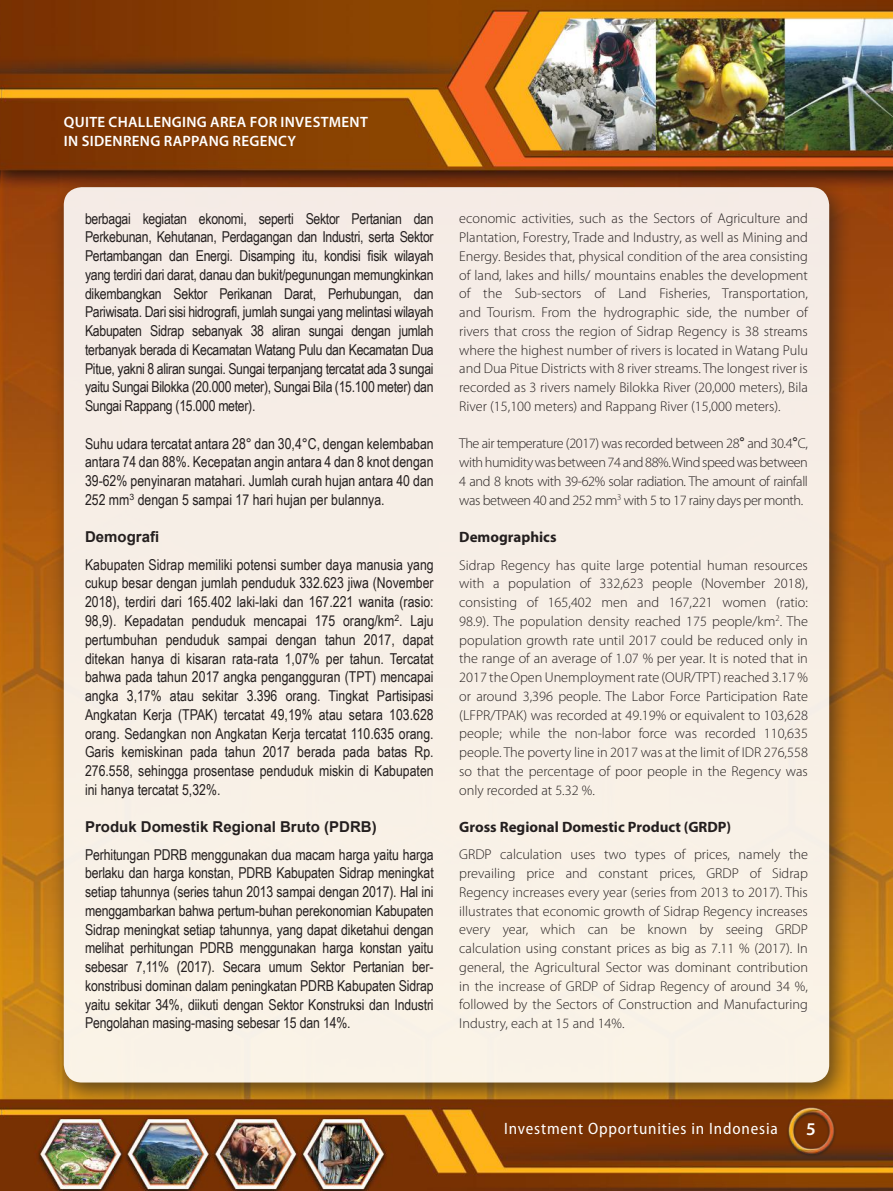
<style>
.page{position:relative;width:893px;height:1191px;background:#fff}
.page>*{position:absolute;margin:0;border:0;box-sizing:border-box;transform-origin:0 0}
.t1{font:600 18px "Myriad Pro";color:#fff}
.t2{font:semi-condensed 16.5px "Myriad Pro";letter-spacing:.05em;color:#fff}
.t3{font:15px/18.8px "Arial Narrow";letter-spacing:-.005em;color:#241f1f;text-align:justify}
.t4{font:600 15px/19.5px "Myriad Pro";letter-spacing:.02em;color:#fff}
.t5{font:700 15px "Myriad Pro";color:#241f1f}
.t6{font:700 15px "Arial";color:#241f1f}
.t7{font:300 14.25px/18.8px "Myriad Pro";color:#241f1f;text-align:justify}
.s1{font-family:"Arial Narrow";font-weight:400;font-size:15px}
</style>
<div class="page">
<img style="left:0;top:0;width:893px;height:1191px">
<div style="left:50px;top:175px;width:803px;height:933px;background:#241f1f;opacity:.75"></div>
<div style="left:64px;top:187px;width:765px;height:895px;background:#f7efe6;border-radius:18px"></div>
<img style="left:781px;top:1099px;width:62px;height:63px">
<p class="t4" style="left:64px;top:112px;width:305px">QUITE CHALLENGING AREA FOR INVESTMENT<br>IN SIDENRENG RAPPANG REGENCY</p>
<p class="t3" style="left:85px;top:208px;width:350px">berbagai kegiatan ekonomi, seperti Sektor Pertanian dan Perkebunan, Kehutanan, Perdagangan dan Industri, serta Sektor Pertambangan dan Energi. Disamping itu, kondisi fisik wilayah yang terdiri dari darat, danau dan bukit/pegunungan memungkinkan dikembangkan Sektor Perikanan Darat, Perhubungan, dan Pariwisata. Dari sisi hidrografi, jumlah sungai yang melintasi wilayah Kabupaten Sidrap sebanyak 38 aliran sungai dengan jumlah terbanyak berada di Kecamatan Watang Pulu dan Kecamatan Dua Pitue, yakni 8 aliran sungai. Sungai terpanjang tercatat ada 3 sungai yaitu Sungai Bilokka (20.000 meter), Sungai Bila (15.100 meter) dan Sungai Rappang (15.000 meter).</p>
<p class="t3" style="left:85px;top:433px;width:350px">Suhu udara tercatat antara 28° dan 30,4°C, dengan kelembaban antara 74 dan 88%. Kecepatan angin antara 4 dan 8 knot dengan 39-62% penyinaran matahari. Jumlah curah hujan antara 40 dan 252 mm<sup>3</sup> dengan 5 sampai 17 hari hujan per bulannya.</p>
<p class="t6" style="left:85px;top:527px;width:76px">Demografi</p>
<p class="t3" style="left:85px;top:554px;width:350px">Kabupaten Sidrap memiliki potensi sumber daya manusia yang cukup besar dengan jumlah penduduk 332.623 jiwa (November 2018), terdiri dari 165.402 laki-laki dan 167.221 wanita (rasio:<br>98,9). Kepadatan penduduk mencapai 175 orang/km<sup>2</sup>. Laju pertumbuhan penduduk sampai dengan tahun 2017, dapat ditekan hanya di kisaran rata-rata 1,07% per tahun. Tercatat bahwa pada tahun 2017 angka pengangguran (TPT) mencapai angka 3,17% atau sekitar 3.396 orang. Tingkat Partisipasi Angkatan Kerja (TPAK) tercatat 49,19% atau setara 103.628 orang. Sedangkan non Angkatan Kerja tercatat 110.635 orang.<br>Garis kemiskinan pada tahun 2017 berada pada batas Rp.<br>276.558, sehingga prosentase penduduk miskin di Kabupaten ini hanya tercatat 5,32%.</p>
<p class="t6" style="left:85px;top:817px;width:293px">Produk Domestik Regional Bruto (PDRB)</p>
<p class="t3" style="left:85px;top:844px;width:350px">Perhitungan PDRB menggunakan dua macam harga yaitu harga berlaku dan harga konstan, PDRB Kabupaten Sidrap meningkat setiap tahunnya (series tahun 2013 sampai dengan 2017). Hal ini menggambarkan bahwa pertum-buhan perekonomian Kabupaten Sidrap meningkat setiap tahunnya, yang dapat diketahui dengan melihat perhitungan PDRB menggunakan harga konstan yaitu sebesar 7,11% (2017). Secara umum Sektor Pertanian ber&shy;konstribusi dominan dalam peningkatan PDRB Kabupaten Sidrap yaitu sekitar 34%, diikuti dengan Sektor Konstruksi dan Industri Pengolahan masing-masing sebesar 15 dan 14%.</p>
<p class="t7" style="left:459px;top:209px;width:350px">economic activities, such as the Sectors of Agriculture and Plantation, Forestry, Trade and Industry, as well as Mining and Energy. Besides that, physical condition of the area consisting of land, lakes and hills/ mountains enables the development of the Sub-sectors of Land Fisheries, Transportation, and Tourism. From the hydrographic side, the number of rivers that cross the region of Sidrap Regency is 38 streams where the highest number of rivers is located in Watang Pulu and Dua Pitue Districts with 8 river streams. The longest river is recorded as 3 rivers namely Bilokka River (20,000 meters), Bila River (15,100 meters) and Rappang River (15,000 meters).</p>
<p class="t7" style="left:459px;top:434px;width:350px">The air temperature (2017) was recorded between 28<span class="s1">°</span> and 30.4<span class="s1">°</span>C, with humidity was between 74 and 88%.Wind speed was between 4 and 8 knots with 39-62% solar radiation. The amount of rainfall was between 40 and 252 mm<sup>3</sup> with 5 to 17 rainy days per month.</p>
<p class="t5" style="left:459px;top:527px;width:99px">Demographics</p>
<p class="t7" style="left:459px;top:555px;width:350px">Sidrap Regency has quite large potential human resources with a population of 332,623 people (November 2018), consisting of 165,402 men and 167,221 women (ratio:<br>98.9). The population density reached 175 people/km<sup>2</sup>. The population growth rate until 2017 could be reduced only in the range of an average of 1.07 % per year. It is noted that in 2017 the Open Unemployment rate (OUR/TPT) reached 3.17 % or around 3,396 people. The Labor Force Participation Rate (LFPR/TPAK) was recorded at 49.19% or equivalent to 103,628 people; while the non-labor force was recorded 110,635 people. The poverty line in 2017 was at the limit of IDR 276,558 so that the percentage of poor people in the Regency was only recorded at 5.32 %.</p>
<p class="t5" style="left:459px;top:817px;width:273px">Gross Regional Domestic Product (GRDP)</p>
<p class="t7" style="left:459px;top:845px;width:350px">GRDP calculation uses two types of prices, namely the prevailing price and constant prices, GRDP of Sidrap Regency increases every year (series from 2013 to 2017). This illustrates that economic growth of Sidrap Regency increases every year, which can be known by seeing GRDP calculation using constant prices as big as 7.11 % (2017). In general, the Agricultural Sector was dominant contribution in the increase of GRDP of Sidrap Regency of around 34 %, followed by the Sectors of Construction and Manufacturing Industry, each at 15 and 14%.</p>
<p class="t2" style="left:504px;top:1118px;width:275px">Investment Opportunities in Indonesia</p>
<p class="t1" style="left:806px;top:1117px;width:11px">5</p>
</div>
